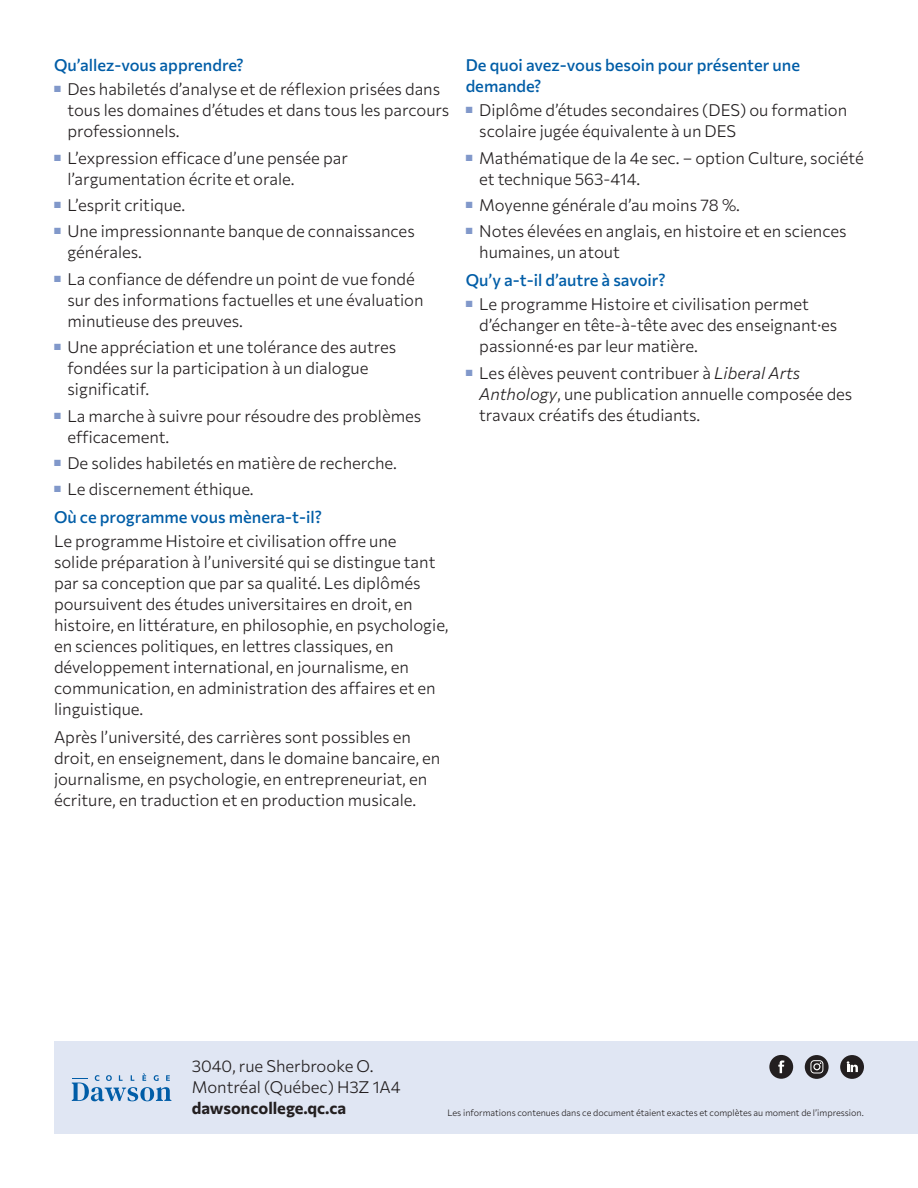
<style>
.page{position:relative;width:918px;height:1188px;background:#fff}
.page>*{position:absolute;margin:0;border:0;box-sizing:border-box;transform-origin:0 0}
.Basic_No_Gap{font:100 16.5px/21px "Commissioner";color:#231f20}
.Heading_3_Top_Gap{font:100 16.5px/21px "Commissioner";color:#015da7}
.Heading_3{font:100 16.5px "Commissioner";color:#015da7}
.Basic_Bold{font:100 16.5px "Commissioner";color:#231f20}
.Footnote{font:100 9px "Commissioner";color:#231f20}
</style>
<div class="page">
<div style="left:54px;top:1041px;width:864px;height:93px;background:#e0e6f3"></div>
<svg style="left:72px;top:1073px;width:99px;height:28px"></svg>
<div style="left:840px;top:1055px;width:24px;height:24px;background:#231f20;border-radius:50%"></div>
<div style="left:805px;top:1055px;width:24px;height:24px;background:#231f20;border-radius:50%"></div>
<div style="left:769px;top:1055px;width:24px;height:24px;background:#231f20;border-radius:50%"></div>
<svg style="left:778px;top:1061px;width:6px;height:12px"></svg>
<svg style="left:847px;top:1061px;width:11px;height:11px"></svg>
<svg style="left:810px;top:1060px;width:13px;height:13px"></svg>
<p class="Heading_3" style="left:54px;top:52px;width:191px">Qu’allez-vous apprendre?</p>
<p class="Basic_No_Gap" style="left:68px;top:78px;width:383px;text-indent:-14px"><sup>■</sup> Des habiletés d’analyse et de réflexion prisées dans tous les domaines d’études et dans tous les parcours professionnels.</p>
<p class="Basic_No_Gap" style="left:68px;top:146px;width:282px;text-indent:-14px"><sup>■</sup> L’expression efficace d’une pensée par l’argumentation écrite et orale.</p>
<p class="Basic_No_Gap" style="left:54px;top:193px;width:133px"><sup>■</sup> L’esprit critique.</p>
<p class="Basic_No_Gap" style="left:68px;top:220px;width:349px;text-indent:-14px"><sup>■</sup> Une impressionnante banque de connaissances générales.</p>
<p class="Basic_No_Gap" style="left:68px;top:267px;width:357px;text-indent:-14px"><sup>■</sup> La confiance de défendre un point de vue fondé sur des informations factuelles et une évaluation minutieuse des preuves.</p>
<p class="Basic_No_Gap" style="left:68px;top:336px;width:330px;text-indent:-14px"><sup>■</sup> Une appréciation et une tolérance des autres fondées sur la participation à un dialogue significatif.</p>
<p class="Basic_No_Gap" style="left:68px;top:404px;width:355px;text-indent:-14px"><sup>■</sup> La marche à suivre pour résoudre des problèmes efficacement.</p>
<p class="Basic_No_Gap" style="left:54px;top:451px;width:344px"><sup>■</sup> De solides habiletés en matière de recherche.</p>
<p class="Basic_No_Gap" style="left:54px;top:478px;width:201px"><sup>■</sup> Le discernement éthique.</p>
<p class="Heading_3_Top_Gap" style="left:54px;top:505px;width:269px">Où ce programme vous mènera-t-il?</p>
<p class="Basic_No_Gap" style="left:54px;top:530px;width:396px">Le programme Histoire et civilisation offre une<br>solide préparation à l’université qui se distingue tant par sa conception que par sa qualité. Les diplômés poursuivent des études universitaires en droit, en histoire, en littérature, en philosophie, en psychologie, en sciences politiques, en lettres classiques, en développement international, en journalisme, en communication, en administration des affaires et en linguistique.</p>
<p class="Basic_No_Gap" style="left:54px;top:725px;width:388px">Après l’université, des carrières sont possibles en droit, en enseignement, dans le domaine bancaire, en journalisme, en psychologie, en entrepreneuriat, en écriture, en traduction et en production musicale.</p>
<p class="Heading_3_Top_Gap" style="left:466px;top:53px;width:336px">De quoi avez-vous besoin pour présenter une demande?</p>
<p class="Basic_No_Gap" style="left:479px;top:99px;width:369px;text-indent:-14px"><sup>■</sup> Diplôme d’études secondaires (DES) ou formation scolaire jugée équivalente à un DES</p>
<p class="Basic_No_Gap" style="left:479px;top:146px;width:386px;text-indent:-14px"><sup>■</sup> Mathématique de la 4e sec. – option Culture, société et technique 563-414.</p>
<p class="Basic_No_Gap" style="left:466px;top:193px;width:276px"><sup>■</sup> Moyenne générale d’au moins 78 %.</p>
<p class="Basic_No_Gap" style="left:479px;top:220px;width:369px;text-indent:-14px"><sup>■</sup> Notes élevées en anglais, en histoire et en sciences humaines, un atout</p>
<p class="Heading_3_Top_Gap" style="left:466px;top:268px;width:201px">Qu’y a-t-il d’autre à savoir?</p>
<p class="Basic_No_Gap" style="left:479px;top:293px;width:360px;text-indent:-14px"><sup>■</sup> Le programme Histoire et civilisation permet d’échanger en tête-à-tête avec des enseignant·es passionné·es par leur matière.</p>
<p class="Basic_No_Gap" style="left:479px;top:361px;width:375px;text-indent:-14px"><sup>■</sup> Les élèves peuvent contribuer à Liberal Arts<br>Anthology, une publication annuelle composée des travaux créatifs des étudiants.</p>
<p class="Basic_No_Gap" style="left:192px;top:1054px;width:183px">3040, rue Sherbrooke O.</p>
<p class="Basic_No_Gap" style="left:192px;top:1075px;width:211px">Montréal (Québec) H3Z 1A4</p>
<p class="Basic_Bold" style="left:192px;top:1095px;width:156px">dawsoncollege.qc.ca</p>
<p class="Footnote" style="left:447px;top:1105px;width:418px">Les informations contenues dans ce document étaient exactes et complètes au moment de l’impression.</p>
</div>
